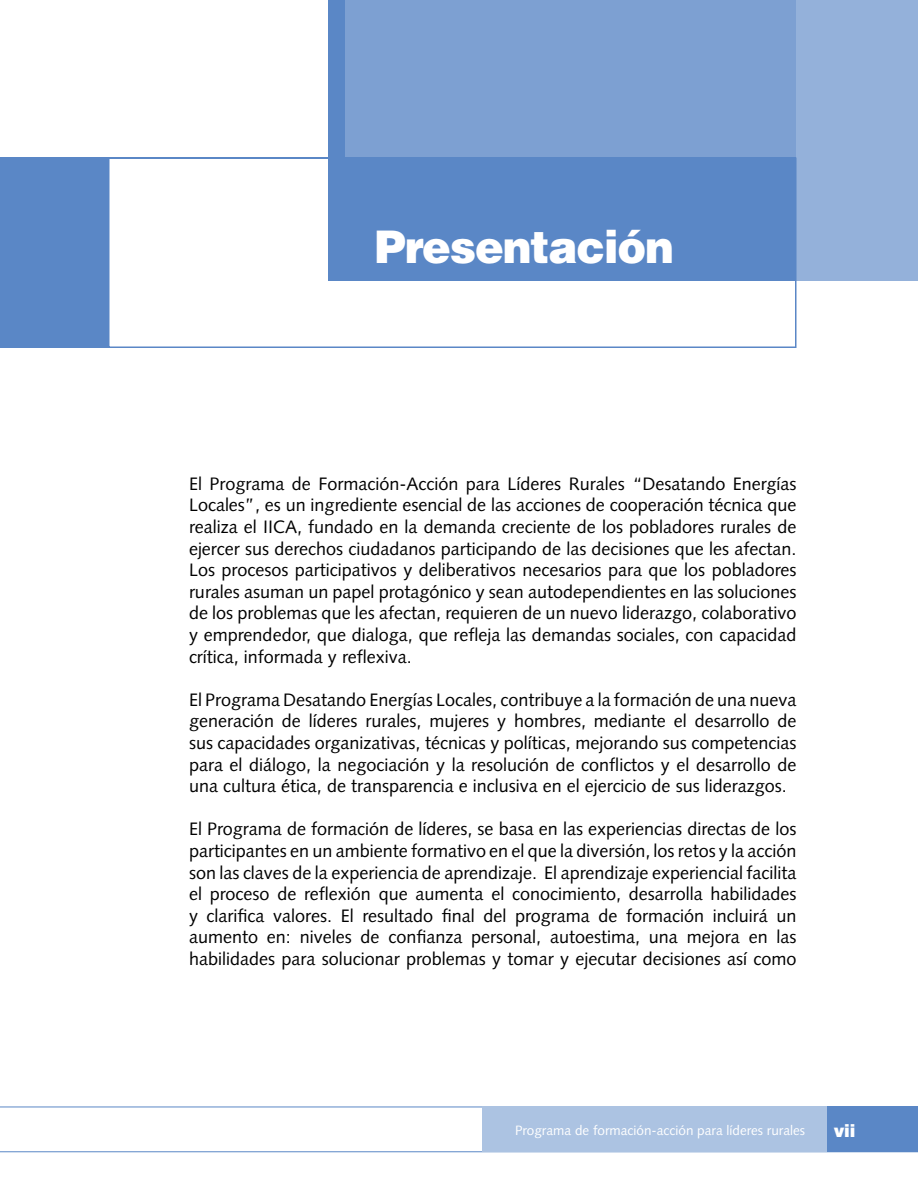
<style>
.page{position:relative;width:918px;height:1188px;background:#fff}
.page>*{position:absolute;margin:0;border:0;box-sizing:border-box;transform-origin:0 0}
.t1{font:900 45px "Helvetica";letter-spacing:-.025em;color:#fff;scale:.96 1}
.t2{font:18px/21.6px "Syntax";color:#000;text-align:justify}
.t3{font:900 18px "Helvetica Neue";color:#fff}
.t4{font:13.5px "Syntax";color:#fff}
</style>
<div class="page">
<div style="left:662px;top:1107px;width:256px;height:45px;background:#5a87c6"></div>
<hr style="left:0;top:1107px;width:918px;height:1px;background:#5a87c6">
<hr style="left:0;top:1151px;width:918px;height:1px;background:#5a87c6">
<div style="left:483px;top:1107px;width:344px;height:45px;background:#acc3e2"></div>
<div style="left:0;top:158px;width:396px;height:190px;background:#5a87c6"></div>
<div style="left:109px;top:158px;width:695px;height:216px;background:#fff"></div>
<div style="left:328px;top:0;width:540px;height:280px;background:#5a87c6"></div>
<div style="left:345px;top:0;width:540px;height:160px;background:#7da0d2"></div>
<div style="left:796px;top:0;width:122px;height:280px;background:#94b1da"></div>
<div style="left:108px;top:158px;width:688px;height:190px;border:2px solid #5a87c6"></div>
<h1 class="t1" style="left:375px;top:218px;width:313px">Presentación</h1>
<p class="t2" style="left:189px;top:473px;width:609px">El Programa de Formación-Acción para Líderes Rurales “Desatando Energías Locales”, es un ingrediente esencial de las acciones de cooperación técnica que realiza el IICA, fundado en la demanda creciente de los pobladores rurales de ejercer sus derechos ciudadanos participando de las decisiones que les afectan.<br>Los procesos participativos y deliberativos necesarios para que los pobladores rurales asuman un papel protagónico y sean autodependientes en las soluciones de los problemas que les afectan, requieren de un nuevo liderazgo, colaborativo y emprendedor, que dialoga, que refleja las demandas sociales, con capacidad crítica, informada y reflexiva.</p>
<p class="t2" style="left:189px;top:689px;width:609px">El Programa Desatando Energías Locales, contribuye a la formación de una nueva generación de líderes rurales, mujeres y hombres, mediante el desarrollo de sus capacidades organizativas, técnicas y políticas, mejorando sus competencias para el diálogo, la negociación y la resolución de conflictos y el desarrollo de una cultura ética, de transparencia e inclusiva en el ejercicio de sus liderazgos.</p>
<p class="t2" style="left:189px;top:818px;width:609px">El Programa de formación de líderes, se basa en las experiencias directas de los participantes en un ambiente formativo en el que la diversión, los retos y la acción son las claves de la experiencia de aprendizaje. El aprendizaje experiencial facilita el proceso de reflexión que aumenta el conocimiento, desarrolla habilidades y clarifica valores. El resultado final del programa de formación incluirá un aumento en: niveles de confianza personal, autoestima, una mejora en las habilidades para solucionar problemas y tomar y ejecutar decisiones así como</p>
<p class="t4" style="left:515px;top:1123px;width:292px">Programa de formación-acción para líderes rurales</p>
<p class="t3" style="left:834px;top:1120px;width:23px">vii</p>
</div>
